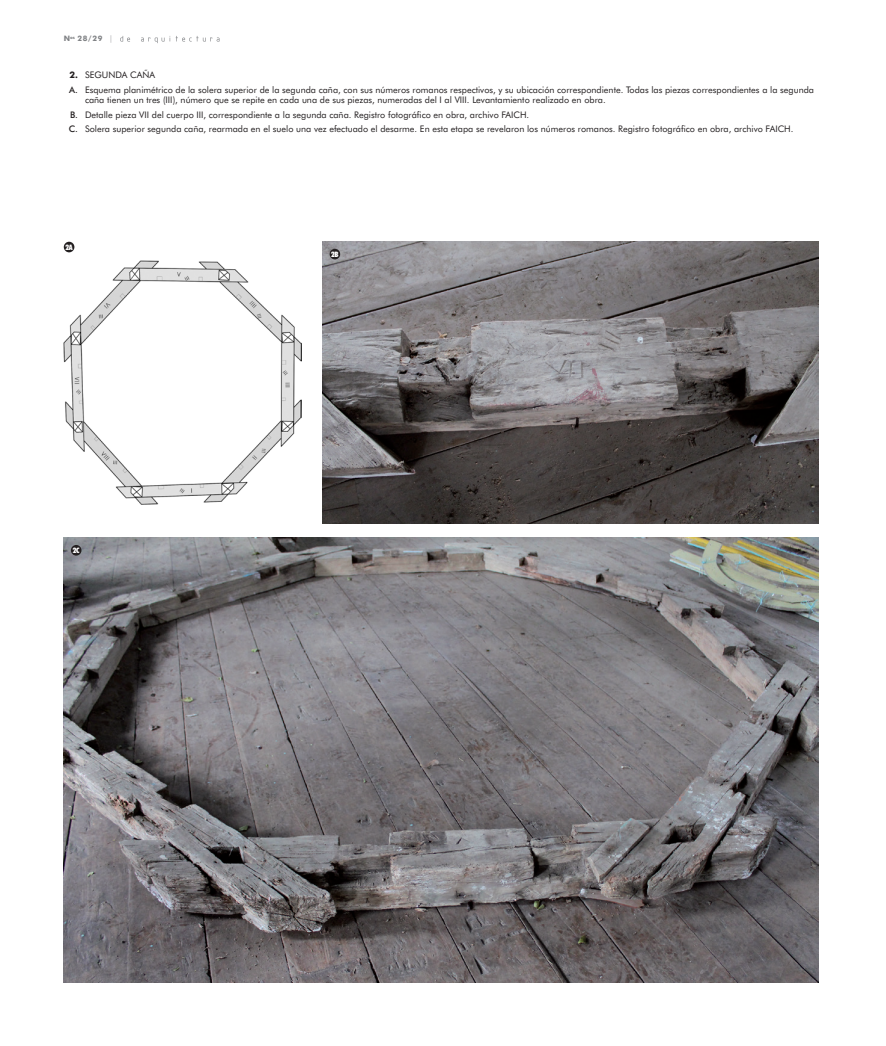
<style>
.page{position:relative;width:886px;height:1046px;background:#fff}
.page>*{position:absolute;margin:0;border:0;box-sizing:border-box;transform-origin:0 0}
.IMÁGENES_Lecturas{font:9px/10.9px "Futura BT";color:#231f20}
.t1{font:700 7.5px "Futura BT";color:#808285}
.IMÁGENES_Número_en_c{font:900 condensed 7.5px "Futura BT";color:#fff}
.s1{font-weight:300}
.s2{font-weight:700}
.s3{font-weight:500}
</style>
<div class="page">
<svg style="left:120px;top:36px;width:99px;height:7px"></svg>
<img style="left:64px;top:260px;width:237px;height:244px">
<img style="left:322px;top:242px;width:497px;height:281px">
<img style="left:64px;top:537px;width:755px;height:444px">
<div style="left:64px;top:242px;width:10px;height:10px;background:#231f20;border-radius:50%"></div>
<div style="left:330px;top:249px;width:10px;height:10px;background:#231f20;border-radius:50%"></div>
<div style="left:71px;top:545px;width:10px;height:10px;background:#231f20;border-radius:50%"></div>
<p class="t1" style="left:64px;top:34px;width:51px">N<sup>os</sup> 28/29 <span class="s1">|</span></p>
<p class="IMÁGENES_Lecturas" style="left:69px;top:69px;width:87px"><span class="s2">2.</span> SEGUNDA CAÑA</p>
<p class="IMÁGENES_Lecturas" style="left:85px;top:84px;width:730px;text-indent:-16px"><span class="s3">A.</span> Esquema planimétrico de la solera superior de la segunda caña, con sus números romanos respectivos, y su ubicación correspondiente. Todas las piezas correspondientes a la segunda caña tienen un tres (III), número que se repite en cada una de sus piezas, numeradas del I al VIII. Levantamiento realizado en obra.</p>
<p class="IMÁGENES_Lecturas" style="left:70px;top:109px;width:460px"><span class="s3">B.</span> Detalle pieza VII del cuerpo III, correspondiente a la segunda caña. Registro fotográfico en obra, archivo FAICH.</p>
<p class="IMÁGENES_Lecturas" style="left:69px;top:124px;width:726px"><span class="s3">C.</span> Solera superior segunda caña, rearmada en el suelo una vez efectuado el desarme. En esta etapa se revelaron los números romanos. Registro fotográfico en obra, archivo FAICH.</p>
<p class="IMÁGENES_Número_en_c" style="left:65px;top:243px;width:9px">2A</p>
<p class="IMÁGENES_Número_en_c" style="left:73px;top:546px;width:8px">2C</p>
<p class="IMÁGENES_Número_en_c" style="left:331px;top:250px;width:9px">2B</p>
</div>
